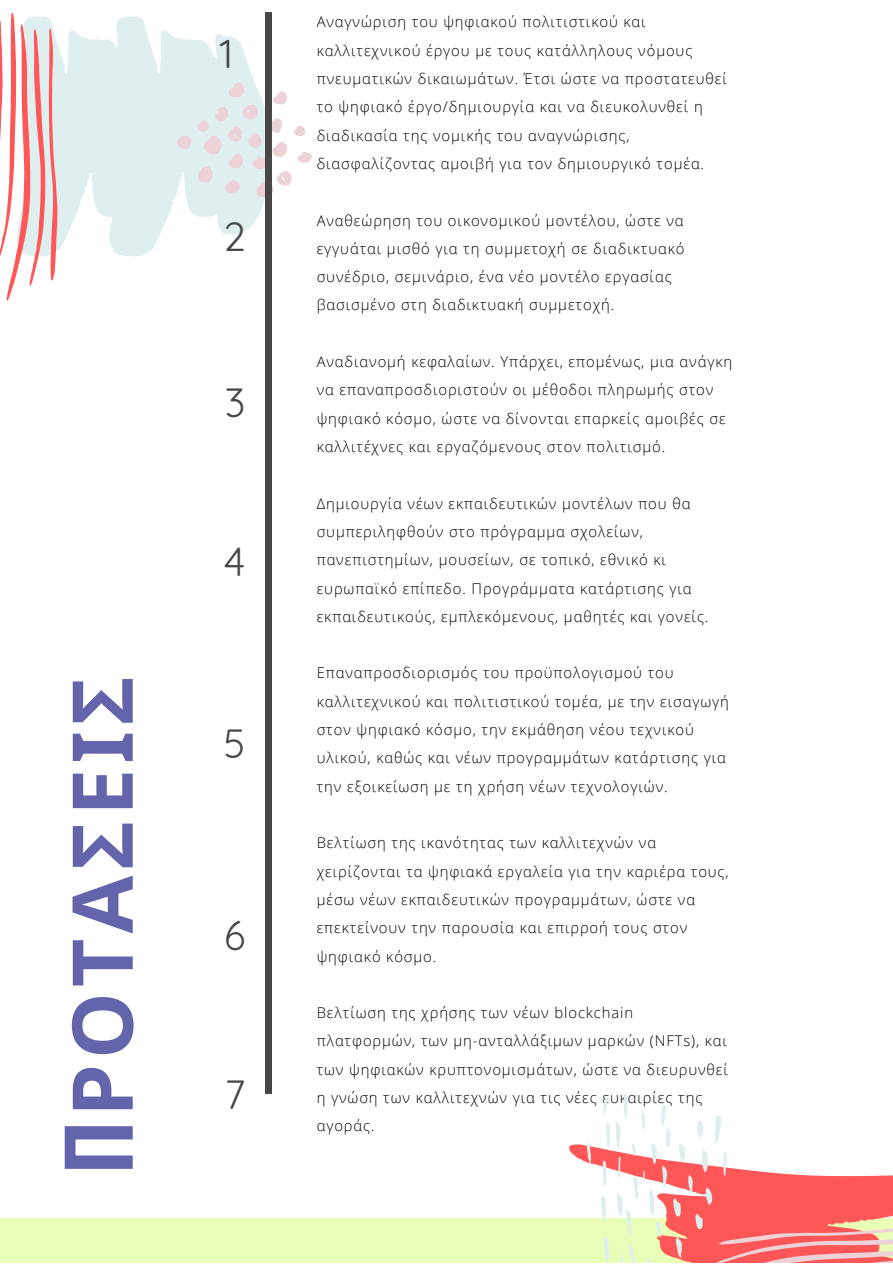
<style>
.page{position:relative;width:893px;height:1264px;background:#fff}
.page>*{position:absolute;margin:0;border:0;box-sizing:border-box;transform-origin:0 0}
.t1{font:700 83.85px "Noto Sans";letter-spacing:.06em;color:#6464ad}
.t2{font:39.6px "Quicksand";color:#474747}
.t3{font:300 14.85px/28.3px "Open Sans";letter-spacing:.06em;color:#000}
.s1{font-family:"Oswald"}
</style>
<div class="page">
<div style="left:0;top:1218px;width:892px;height:44px;background:#e9ffb8"></div>
<svg style="left:0;top:13px;width:312px;height:288px"></svg>
<div style="left:266px;top:12px;width:5px;height:1082px;background:#474747"></div>
<svg style="left:569px;top:1094px;width:323px;height:168px"></svg>
<h1 class="t1" style="left:43px;top:1173px;width:498px;rotate:-90deg"><span class="s1">Π</span>ΡΟΤΑΣΕΙΣ</h1>
<h2 class="t2" style="left:220px;top:28px;width:15px">1</h2>
<h2 class="t2" style="left:223px;top:212px;width:24px">2</h2>
<h2 class="t2" style="left:225px;top:377px;width:22px">3</h2>
<h2 class="t2" style="left:223px;top:536px;width:24px">4</h2>
<h2 class="t2" style="left:224px;top:718px;width:23px">5</h2>
<h2 class="t2" style="left:224px;top:910px;width:23px">6</h2>
<h2 class="t2" style="left:225px;top:1068px;width:22px">7</h2>
<p class="t3" style="left:317px;top:7px;width:412px">Αναγνώριση του ψηφιακού πολιτιστικού και καλλιτεχνικού έργου με τους κατάλληλους νόμους πνευματικών δικαιωμάτων. Έτσι ώστε να προστατευθεί το ψηφιακό έργο/δημιουργία και να διευκολυνθεί η διαδικασία της νομικής του αναγνώρισης, διασφαλίζοντας αμοιβή για τον δημιουργικό τομέα.</p>
<p class="t3" style="left:317px;top:205px;width:369px">Αναθεώρηση του οικονομικού μοντέλου, ώστε να εγγυάται μισθό για τη συμμετοχή σε διαδικτυακό συνέδριο, σεμινάριο, ένα νέο μοντέλο εργασίας βασισμένο στη διαδικτυακή συμμετοχή.</p>
<p class="t3" style="left:317px;top:347px;width:417px">Αναδιανομή κεφαλαίων. Υπάρχει, επομένως, μια ανάγκη να επαναπροσδιοριστούν οι μέθοδοι πληρωμής στον ψηφιακό κόσμο, ώστε να δίνονται επαρκείς αμοιβές σε καλλιτέχνες και εργαζόμενους στον πολιτισμό.</p>
<p class="t3" style="left:317px;top:488px;width:393px">Δημιουργία νέων εκπαιδευτικών μοντέλων που θα συμπεριληφθούν στο πρόγραμμα σχολείων, πανεπιστημίων, μουσείων, σε τοπικό, εθνικό κι ευρωπαϊκό επίπεδο. Προγράμματα κατάρτισης για εκπαιδευτικούς, εμπλεκόμενους, μαθητές και γονείς.</p>
<p class="t3" style="left:317px;top:658px;width:413px">Επαναπροσδιορισμός του προϋπολογισμού του καλλιτεχνικού και πολιτιστικού τομέα, με την εισαγωγή στον ψηφιακό κόσμο, την εκμάθηση νέου τεχνικού υλικού, καθώς και νέων προγραμμάτων κατάρτισης για την εξοικείωση με τη χρήση νέων τεχνολογιών.</p>
<p class="t3" style="left:317px;top:828px;width:413px">Βελτίωση της ικανότητας των καλλιτεχνών να χειρίζονται τα ψηφιακά εργαλεία για την καριέρα τους, μέσω νέων εκπαιδευτικών προγραμμάτων, ώστε να επεκτείνουν την παρουσία και επιρροή τους στον ψηφιακό κόσμο.</p>
<p class="t3" style="left:317px;top:998px;width:413px">Βελτίωση της χρήσης των νέων blockchain πλατφορμών, των μη-ανταλλάξιμων μαρκών (NFTs), και των ψηφιακών κρυπτονομισμάτων, ώστε να διευρυνθεί η γνώση των καλλιτεχνών για τις νέες ευκαιρίες της αγοράς.</p>
</div>
